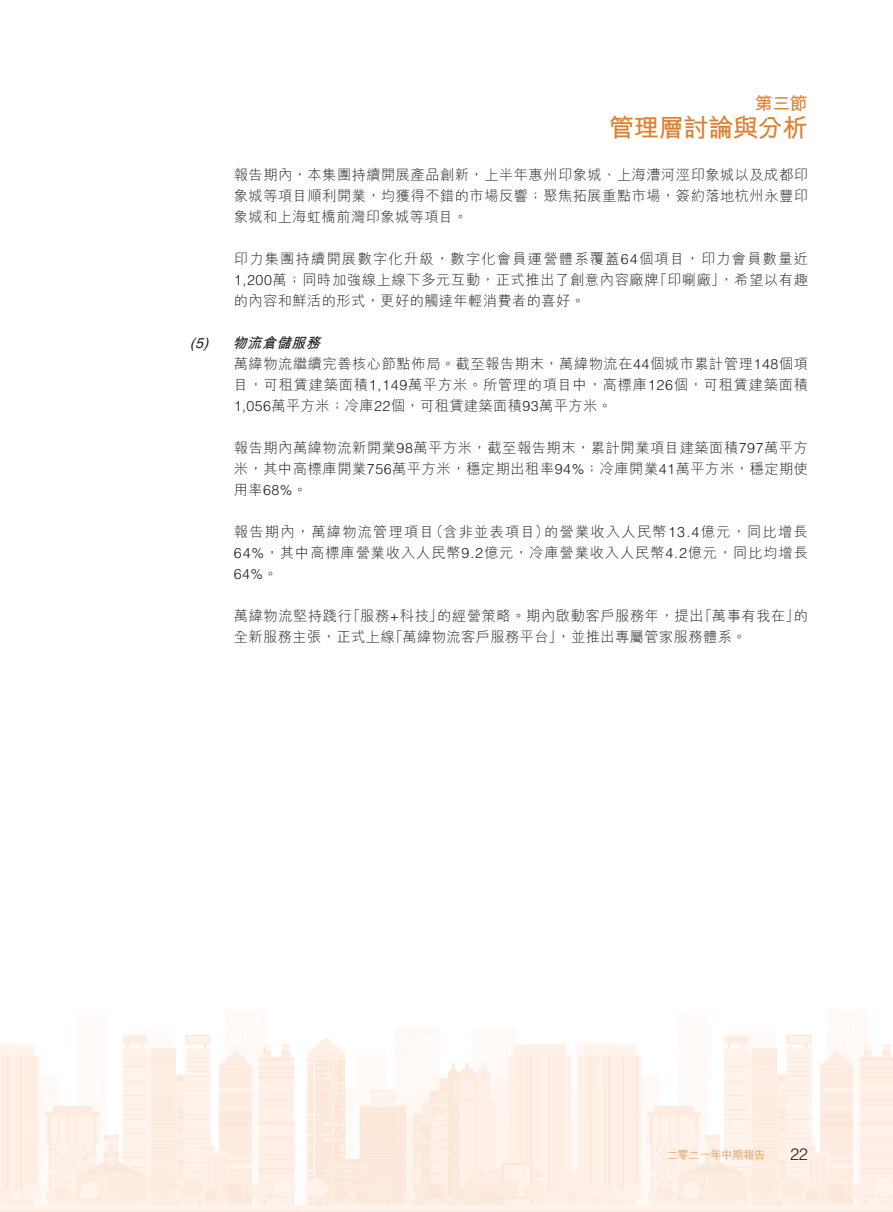
<style>
.page{position:relative;width:893px;height:1212px;background:#fff}
.page>*{position:absolute;margin:0;border:0;box-sizing:border-box;transform-origin:0 0}
.t1{font:700 25.5px "M Hei HK";letter-spacing:-.03em;color:#dc8132}
.t2{font:700 18px "M Hei HK";color:#dc8132}
.t3{font:300 16.5px "Helvetica LT Std";color:#231f20}
.t4{font:300 14.25px/21px "M Hei HK";letter-spacing:.04em;color:#231f20;text-align:justify}
.t5{font:300 14.25px/21px "M Hei HK";letter-spacing:.085em;color:#231f20}
.t6{font:300 14.25px "Helvetica LT Std";color:#231f20}
.t7{font:300 11.25px "M Hei HK";letter-spacing:-.03em;color:#dc8132}
.s1{font-family:"Helvetica LT Std"}
.s2{font-family:"Helvetica LT Std";font-weight:400;font-style:italic}
.s3{font-weight:700;font-style:italic}
.s4{font-family:"M Hei HK"}
</style>
<div class="page">
<img style="left:0;top:1029px;width:893px;height:183px">
<p class="t2" style="left:755px;top:90px;width:54px">第三節</p>
<h1 class="t1" style="left:609px;top:109px;width:201px">管理層討論與分析</h1>
<p class="t4" style="left:234px;top:164px;width:576px">報告期內，本集團持續開展產品創新，上半年惠州印象城、上海漕河涇印象城以及成都印象城等項目順利開業，均獲得不錯的市場反響；聚焦拓展重點市場，簽約落地杭州永豐印象城和上海虹橋前灣印象城等項目。</p>
<p class="t4" style="left:234px;top:248px;width:576px">印力集團持續開展數字化升級，數字化會員運營體系覆蓋<span class="s1">64</span>個項目，印力會員數量近<span class="s1">1,200</span>萬；同時加強線上線下多元互動，正式推出了創意內容廠牌「印唰廠」，希望以有趣的內容和鮮活的形式，更好的觸達年輕消費者的喜好。</p>
<p class="t4" style="left:234px;top:332px;width:576px;text-align:left;text-indent:-44px"><span class="s2">(5)</span> <span class="s3">物流倉儲服務<br></span>萬緯物流繼續完善核心節點佈局。截至報告期末，萬緯物流在<span class="s1">44</span>個城市累計管理<span class="s1">148</span>個項目，可租賃建築面積<span class="s1">1,149</span>萬平方米。所管理的項目中，高標庫<span class="s1">126</span>個，可租賃建築面積<span class="s1">1,056</span>萬平方米；冷庫<span class="s1">22</span>個，可租賃建築面積<span class="s1">93</span>萬平方米。</p>
<p class="t4" style="left:234px;top:437px;width:576px">報告期內萬緯物流新開業<span class="s1">98</span>萬平方米，截至報告期末，累計開業項目建築面積<span class="s1">797</span>萬平方米，其中高標庫開業<span class="s1">756</span>萬平方米，穩定期出租率<span class="s1">94%</span>；冷庫開業<span class="s1">41</span>萬平方米，穩定期使用率<span class="s1">68%</span>。</p>
<p class="t5" style="left:234px;top:521px;width:576px">報告期內，萬緯物流管理項目（含非並表項目）的營業收入人民幣<span class="s1">13.4</span>億元，同比增長<br><span class="s1">64%</span>，其中高標庫營業收入人民幣<span class="s1">9.2</span>億元，冷庫營業收入人民幣<span class="s1">4.2</span>億元，同比均增長</p>
<p class="t6" style="left:234px;top:565px;width:45px">64%<span class="s4">。</span></p>
<p class="t4" style="left:234px;top:605px;width:576px">萬緯物流堅持踐行「服務<span class="s1">+</span>科技」的經營策略。期內啟動客戶服務年，提出「萬事有我在」的全新服務主張，正式上線「萬緯物流客戶服務平台」，並推出專屬管家服務體系。</p>
<p class="t7" style="left:667px;top:1146px;width:100px">二零二一年中期報告</p>
<p class="t3" style="left:790px;top:1144px;width:19px">22</p>
</div>
